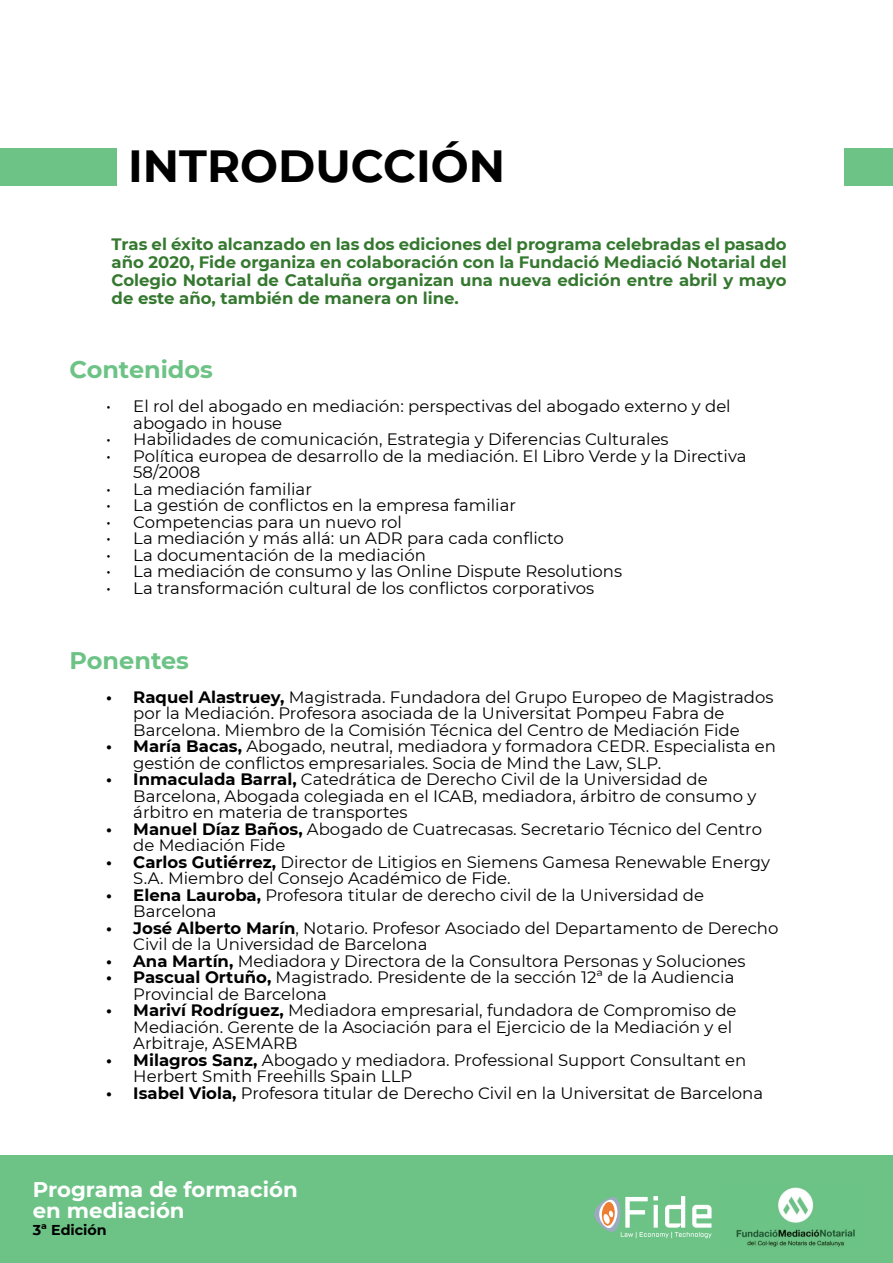
<style>
.page{position:relative;width:893px;height:1263px;background:#fff}
.page>*{position:absolute;margin:0;border:0;box-sizing:border-box;transform-origin:0 0}
.t1{font:700 45px "Montserrat";color:#000}
.t2{font:700 24px "Montserrat";color:#6dc386}
.t3{font:700 21.3px/21.3px "Montserrat";color:#fff}
.t4{font:16.5px/16.5px "Montserrat";color:#000}
.t5{font:700 16.5px/17.9px "Montserrat";color:#35782f;text-align:justify}
.t6{font:700 14.25px "Montserrat";color:#000}
.s1{font-weight:700}
</style>
<div class="page">
<div style="left:844px;top:148px;width:49px;height:38px;background:#6dc386"></div>
<div style="left:0;top:148px;width:116px;height:38px;background:#6dc386"></div>
<div style="left:0;top:1156px;width:893px;height:107px;background:#6dc386"></div>
<img style="left:736px;top:1187px;width:119px;height:60px">
<svg style="left:594px;top:1196px;width:118px;height:42px"></svg>
<h1 class="t1" style="left:128px;top:138px;width:378px">INTRODUCCIÓN</h1>
<p class="t5" style="left:112px;top:235px;width:677px">Tras el éxito alcanzado en las dos ediciones del programa celebradas el pasado año 2020, Fide organiza en colaboración con la Fundació Mediació Notarial del Colegio Notarial de Cataluña organizan una nueva edición entre abril y mayo de este año, también de manera on line.</p>
<h2 class="t2" style="left:70px;top:355px;width:145px">Contenidos</h2>
<p class="t4" style="left:133px;top:398px;width:599px;text-indent:-27px">• El rol del abogado en mediación: perspectivas del abogado externo y del abogado in house</p>
<p class="t4" style="left:106px;top:431px;width:564px">• Habilidades de comunicación, Estrategia y Diferencias Culturales</p>
<p class="t4" style="left:133px;top:448px;width:615px;text-indent:-27px">• Política europea de desarrollo de la mediación. El Libro Verde y la Directiva<br>58/2008</p>
<p class="t4" style="left:106px;top:481px;width:207px">• La mediación familiar</p>
<p class="t4" style="left:106px;top:497px;width:411px">• La gestión de conflictos en la empresa familiar</p>
<p class="t4" style="left:106px;top:514px;width:297px">• Competencias para un nuevo rol</p>
<p class="t4" style="left:106px;top:530px;width:459px">• La mediación y más allá: un ADR para cada conflicto</p>
<p class="t4" style="left:106px;top:547px;width:321px">• La documentación de la mediación</p>
<p class="t4" style="left:106px;top:563px;width:517px">• La mediación de consumo y las Online Dispute Resolutions</p>
<p class="t4" style="left:106px;top:580px;width:489px">• La transformación cultural de los conflictos corporativos</p>
<h2 class="t2" style="left:70px;top:645px;width:121px">Ponentes</h2>
<p class="t4" style="left:133px;top:688px;width:642px;text-indent:-27px"><span class="s1">• Raquel Alastruey,</span> Magistrada. Fundadora del Grupo Europeo de Magistrados por la Mediación. Profesora asociada de la Universitat Pompeu Fabra de<br>Barcelona. Miembro de la Comisión Técnica del Centro de Mediación Fide</p>
<p class="t4" style="left:133px;top:738px;width:644px;text-indent:-27px"><span class="s1">• María Bacas,</span> Abogado, neutral, mediadora y formadora CEDR. Especialista en gestión de conflictos empresariales. Socia de Mind the Law, SLP.</p>
<p class="t4" style="left:133px;top:771px;width:625px;text-indent:-27px"><span class="s1">• Inmaculada Barral,</span> Catedrática de Derecho Civil de la Universidad de<br>Barcelona, Abogada colegiada en el ICAB, mediadora, árbitro de consumo y árbitro en materia de transportes</p>
<p class="t4" style="left:133px;top:820px;width:630px;text-indent:-27px"><span class="s1">• Manuel Díaz Baños,</span> Abogado de Cuatrecasas. Secretario Técnico del Centro de Mediación Fide</p>
<p class="t4" style="left:133px;top:853px;width:638px;text-indent:-27px"><span class="s1">• Carlos Gutiérrez,</span> Director de Litigios en Siemens Gamesa Renewable Energy<br>S.A. Miembro del Consejo Académico de Fide.</p>
<p class="t4" style="left:133px;top:886px;width:572px;text-indent:-27px"><span class="s1">• Elena Lauroba,</span> Profesora titular de derecho civil de la Universidad de<br>Barcelona</p>
<p class="t4" style="left:133px;top:919px;width:647px;text-indent:-27px"><span class="s1">• José Alberto Marín</span>, Notario. Profesor Asociado del Departamento de Derecho<br>Civil de la Universidad de Barcelona</p>
<p class="t4" style="left:106px;top:952px;width:641px"><span class="s1">• Ana Martín,</span> Mediadora y Directora de la Consultora Personas y Soluciones</p>
<p class="t4" style="left:133px;top:969px;width:603px;text-indent:-27px"><span class="s1">• Pascual Ortuño,</span> Magistrado. Presidente de la sección 12ª de la Audiencia<br>Provincial de Barcelona</p>
<p class="t4" style="left:133px;top:1002px;width:605px;text-indent:-27px"><span class="s1">• Mariví Rodríguez,</span> Mediadora empresarial, fundadora de Compromiso de<br>Mediación. Gerente de la Asociación para el Ejercicio de la Mediación y el<br>Arbitraje, ASEMARB</p>
<p class="t4" style="left:133px;top:1051px;width:615px;text-indent:-27px"><span class="s1">• Milagros Sanz,</span> Abogado y mediadora. Professional Support Consultant en<br>Herbert Smith Freehills Spain LLP</p>
<p class="t4" style="left:106px;top:1084px;width:658px"><span class="s1">• Isabel Viola,</span> Profesora titular de Derecho Civil en la Universitat de Barcelona</p>
<p class="t3" style="left:33px;top:1178px;width:267px">Programa de formación en mediación</p>
<p class="t6" style="left:33px;top:1221px;width:76px">3ª Edición</p>
</div>
